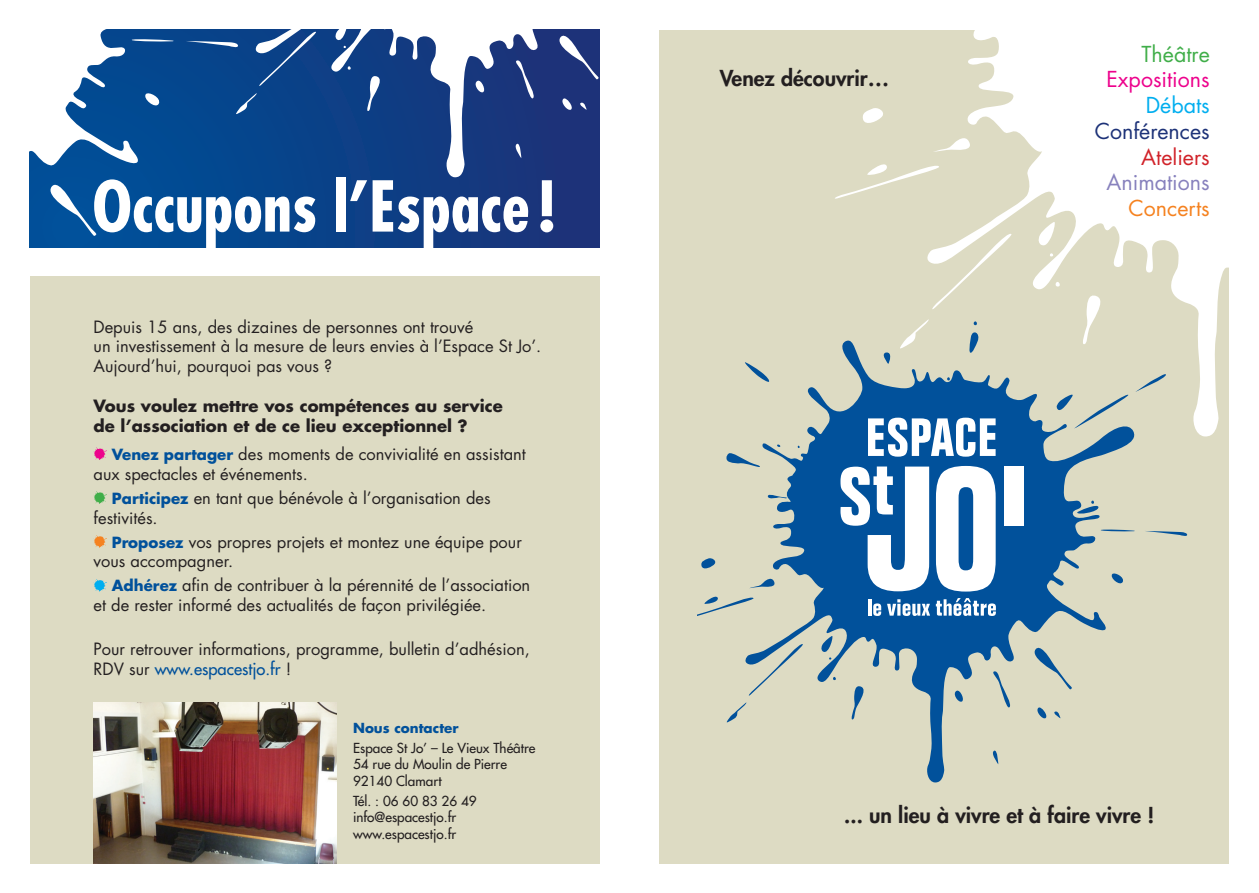
<style>
.page{position:relative;width:1259px;height:893px;background:#fff}
.page>*{position:absolute;margin:0;border:0;box-sizing:border-box;transform-origin:0 0}
.t1{font:700 condensed 68.1px "Futura Std";color:#fff}
.t2{font:800 21.45px "Futura Std";color:#231f20}
.t3{font:21.45px "Futura Std";color:#ed028c}
.t4{font:21.45px "Futura Std";color:#1d3278}
.t5{font:21.45px "Futura Std";color:#8781bd}
.t6{font:21.45px "Futura Std";color:#d1232a}
.t7{font:21.45px "Futura Std";color:#f58220}
.t8{font:21.45px "Futura Std";color:#40ae49}
.t9{font:21.45px "Futura Std";color:#00aeef}
.t10{font:16.5px/19.8px "Futura Std";color:#231f20}
.t11{font:700 16.5px/19.8px "Futura Std";color:#231f20}
.t12{font:500 13.5px/16.2px "Futura Std";color:#231f20}
.t13{font:700 13.5px "Futura Std";color:#01519b}
.s1{font-weight:700;font-size:15px;color:#01519b}
.s2{font-weight:500;color:#01519b}
</style>
<div class="page">
<svg style="left:238px;top:178px;width:362px;height:70px;background:#103c82"></svg>
<div style="left:659px;top:30px;width:570px;height:833px;background:#dddbc3"></div>
<svg style="left:29px;top:29px;width:209px;height:219px;fill:#014d96"></svg>
<svg style="left:187px;top:29px;width:413px;height:149px;background:#2a5290"></svg>
<svg style="left:835px;top:30px;width:394px;height:407px"></svg>
<svg style="left:969px;top:321px;width:12px;height:17px"></svg>
<svg style="left:701px;top:558px;width:15px;height:11px"></svg>
<svg style="left:726px;top:453px;width:17px;height:11px"></svg>
<svg style="left:726px;top:705px;width:17px;height:17px"></svg>
<svg style="left:1139px;top:373px;width:27px;height:19px"></svg>
<svg style="left:697px;top:596px;width:46px;height:20px"></svg>
<svg style="left:1145px;top:531px;width:42px;height:5px"></svg>
<svg style="left:743px;top:338px;width:396px;height:445px"></svg>
<svg style="left:767px;top:494px;width:20px;height:6px"></svg>
<svg style="left:1077px;top:501px;width:21px;height:14px"></svg>
<svg style="left:936px;top:466px;width:59px;height:126px;background:#c5d7e8"></svg>
<div style="left:1004px;top:466px;width:19px;height:60px;background:#fff"></div>
<svg style="left:868px;top:418px;width:127px;height:39px;background:#97b8d6"></svg>
<svg style="left:840px;top:466px;width:89px;height:125px;background:#8db1d2"></svg>
<hr style="left:868px;top:599px;width:3px;height:17px;background:#fff">
<svg style="left:873px;top:603px;width:8px;height:13px"></svg>
<svg style="left:887px;top:599px;width:43px;height:17px"></svg>
<svg style="left:936px;top:598px;width:60px;height:18px"></svg>
<div style="left:30px;top:276px;width:570px;height:587px;background:#dddbc3"></div>
<svg style="left:94px;top:447px;width:13px;height:13px"></svg>
<svg style="left:94px;top:491px;width:13px;height:13px"></svg>
<svg style="left:94px;top:535px;width:13px;height:13px"></svg>
<svg style="left:94px;top:579px;width:13px;height:12px"></svg>
<img style="left:94px;top:703px;width:242px;height:160px">
<h1 class="t1" style="left:92px;top:164px;width:464px">Occupons l’Espace !</h1>
<p class="t10" style="left:94px;top:317px;width:449px">Depuis 15 ans, des dizaines de personnes ont trouvé<br>un investissement à la mesure de leurs envies à l’Espace St Jo’.<br>Aujourd’hui, pourquoi pas vous ?</p>
<p class="t11" style="left:94px;top:395px;width:411px">Vous voulez mettre vos compétences au service de l’association et de ce lieu exceptionnel ?</p>
<p class="t10" style="left:94px;top:444px;width:434px;text-indent:18px"><span class="s1">Venez partager</span> des moments de convivialité en assistant aux spectacles et événements.</p>
<p class="t10" style="left:94px;top:488px;width:399px;text-indent:18px"><span class="s1">Participez</span> en tant que bénévole à l’organisation des festivités.</p>
<p class="t10" style="left:94px;top:532px;width:430px;text-indent:18px"><span class="s1">Proposez</span> vos propres projets et montez une équipe pour vous accompagner.</p>
<p class="t10" style="left:94px;top:576px;width:438px;text-indent:18px"><span class="s1">Adhérez</span> afin de contribuer à la pérennité de l’association et de rester informé des actualités de façon privilégiée.</p>
<p class="t10" style="left:94px;top:639px;width:438px">Pour retrouver informations, programme, bulletin d’adhésion,<br>RDV sur <span class="s2">www.espacestjo.fr</span> !</p>
<p class="t13" style="left:353px;top:719px;width:107px">Nous contacter</p>
<p class="t12" style="left:353px;top:740px;width:184px">Espace St Jo’ – Le Vieux Théâtre<br>54 rue du Moulin de Pierre<br>92140 Clamart</p>
<p class="t12" style="left:353px;top:793px;width:125px">Tél. : 06 60 83 26 49 info@espacestjo.fr www.espacestjo.fr</p>
<h2 class="t2" style="left:719px;top:64px;width:171px">Venez découvrir…</h2>
<h2 class="t8" style="left:1141px;top:40px;width:70px">Théâtre</h2>
<h2 class="t3" style="left:1106px;top:66px;width:105px">Expositions</h2>
<h2 class="t9" style="left:1145px;top:92px;width:65px">Débats</h2>
<h2 class="t4" style="left:1094px;top:117px;width:117px">Conférences</h2>
<h2 class="t6" style="left:1141px;top:143px;width:70px">Ateliers</h2>
<h2 class="t5" style="left:1106px;top:169px;width:105px">Animations</h2>
<h2 class="t7" style="left:1128px;top:194px;width:83px">Concerts</h2>
<h2 class="t2" style="left:844px;top:802px;width:311px">... un lieu à vivre et à faire vivre !</h2>
</div>
